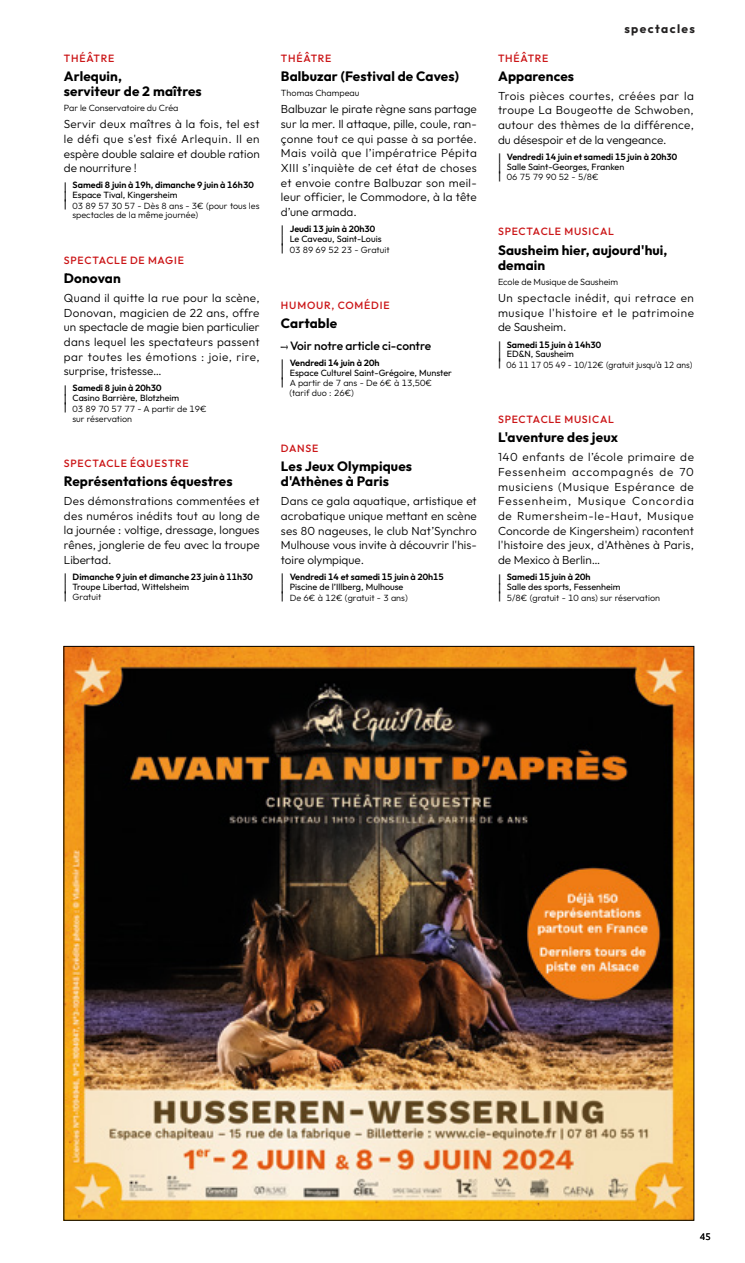
<style>
.page{position:relative;width:745px;height:1263px;background:#fff}
.page>*{position:absolute;margin:0;border:0;box-sizing:border-box;transform-origin:0 0}
._2_-_Agenda_Titre{font:700 13.5px/15px "Outfit";letter-spacing:.01em;color:#000}
.t1{font:13.5px "Tempera Pro Normal";color:#000}
.t2{font:500 12px "Outfit";color:#000}
.t3{font:700 12px "Outfit";letter-spacing:.115em;color:#232121}
._5_-_Agenda_Texte{font:300 11.7px/14.7px "Outfit";letter-spacing:.005em;color:#000;text-align:justify}
._1_-_Agenda_Genre{font:500 10.5px "Outfit";letter-spacing:.065em;color:#cb1517}
._4_-_Agenda_Acteurs{font:300 9px/9.8px "Outfit";color:#000}
.t4{font:600 9px "Outfit";color:#000}
.t5{font:9px "Outfit";color:#000}
._4_-_Agenda_Acteurs-2{font:300 9px "Outfit";color:#000;scale:.95 1}
.s1{font-weight:400;font-size:11.25px}
.s2{font-size:11.25px}
.s3{font-family:"Tempera Pro";font-style:italic}
</style>
<div class="page">
<img style="left:66px;top:648px;width:625px;height:570px">
<p class="_1_-_Agenda_Genre" style="left:64px;top:51px;width:52px">THÉÂTRE</p>
<p class="_2_-_Agenda_Titre" style="left:64px;top:69px;width:139px">Arlequin,<br>serviteur de 2 maîtres</p>
<p class="_4_-_Agenda_Acteurs" style="left:64px;top:103px;width:116px">Par le Conservatoire du Créa</p>
<p class="_5_-_Agenda_Texte" style="left:64px;top:117px;width:197px">Servir deux maîtres à la fois, tel est le défi que s'est fixé Arlequin. Il en espère double salaire et double ration de nourriture !</p>
<p class="t4" style="left:64px;top:179px;width:191px"><span class="s1">|</span> Samedi 8 juin à 19h, dimanche 9 juin à 16h30</p>
<p class="t5" style="left:64px;top:189px;width:115px"><span class="s2">|</span> Espace Tival, Kingersheim</p>
<p class="_4_-_Agenda_Acteurs" style="left:72px;top:201px;width:188px;text-indent:-9px"><span class="s1">|</span> 03 89 57 30 57 - Dès 8 ans - 3€ (pour tous les spectacles de la même journée)</p>
<p class="_1_-_Agenda_Genre" style="left:64px;top:253px;width:121px">SPECTACLE DE MAGIE</p>
<p class="_2_-_Agenda_Titre" style="left:64px;top:271px;width:58px">Donovan</p>
<p class="_5_-_Agenda_Texte" style="left:64px;top:291px;width:197px">Quand il quitte la rue pour la scène, Donovan, magicien de 22 ans, offre un spectacle de magie bien particulier dans lequel les spectateurs passent par toutes les émotions : joie, rire, surprise, tristesse…</p>
<p class="t4" style="left:64px;top:382px;width:99px"><span class="s1">|</span> Samedi 8 juin à 20h30</p>
<p class="t5" style="left:64px;top:392px;width:117px"><span class="s2">|</span> Casino Barrière, Blotzheim</p>
<p class="_4_-_Agenda_Acteurs" style="left:72px;top:404px;width:136px;text-indent:-9px"><span class="s1">|</span> 03 89 70 57 77 - A partir de 19€ sur réservation</p>
<p class="_1_-_Agenda_Genre" style="left:64px;top:456px;width:126px">SPECTACLE ÉQUESTRE</p>
<p class="_2_-_Agenda_Titre" style="left:64px;top:474px;width:170px">Représentations équestres</p>
<p class="_5_-_Agenda_Texte" style="left:64px;top:494px;width:197px">Des démonstrations commentées et des numéros inédits tout au long de la journée : voltige, dressage, longues rênes, jonglerie de feu avec la troupe Libertad.</p>
<p class="t4" style="left:64px;top:571px;width:190px"><span class="s1">|</span> Dimanche 9 juin et dimanche 23 juin à 11h30</p>
<p class="t5" style="left:64px;top:581px;width:127px"><span class="s2">|</span> Troupe Libertad, Wittelsheim</p>
<p class="_4_-_Agenda_Acteurs" style="left:64px;top:592px;width:39px"><span class="s1">|</span> Gratuit</p>
<p class="_1_-_Agenda_Genre" style="left:281px;top:51px;width:52px">THÉÂTRE</p>
<p class="_2_-_Agenda_Titre" style="left:281px;top:69px;width:179px">Balbuzar (Festival de Caves)</p>
<p class="_4_-_Agenda_Acteurs" style="left:281px;top:88px;width:80px">Thomas Champeau</p>
<p class="_5_-_Agenda_Texte" style="left:281px;top:102px;width:197px">Balbuzar le pirate règne sans partage sur la mer. Il attaque, pille, coule, ran&shy;çonne tout ce qui passe à sa portée.<br>Mais voilà que l’impératrice Pépita XIII s’inquiète de cet état de choses et envoie contre Balbuzar son meil&shy;leur officier, le Commodore, à la tête d’une armada.</p>
<p class="t4" style="left:281px;top:223px;width:96px"><span class="s1">|</span> Jeudi 13 juin à 20h30</p>
<p class="t5" style="left:281px;top:233px;width:102px"><span class="s2">|</span> Le Caveau, Saint-Louis</p>
<p class="_4_-_Agenda_Acteurs" style="left:281px;top:245px;width:110px"><span class="s1">|</span> 03 89 69 52 23 - Gratuit</p>
<p class="_1_-_Agenda_Genre" style="left:281px;top:298px;width:110px">HUMOUR, COMÉDIE</p>
<p class="_2_-_Agenda_Titre" style="left:281px;top:316px;width:58px">Cartable</p>
<p class="t2" style="left:281px;top:338px;width:152px"><span class="s3">→</span>Voir notre article ci-contre</p>
<p class="t4" style="left:281px;top:357px;width:100px"><span class="s1">|</span> Vendredi 14 juin à 20h</p>
<p class="t5" style="left:281px;top:367px;width:172px"><span class="s2">|</span> Espace Culturel Saint-Grégoire, Munster</p>
<p class="_4_-_Agenda_Acteurs" style="left:289px;top:378px;width:144px;text-indent:-9px"><span class="s1">|</span> A partir de 7 ans - De 6€ à 13,50€ (tarif duo : 26€)</p>
<p class="_1_-_Agenda_Genre" style="left:281px;top:441px;width:39px">DANSE</p>
<p class="_2_-_Agenda_Titre" style="left:281px;top:460px;width:133px">Les Jeux Olympiques d'Athènes à Paris</p>
<p class="_5_-_Agenda_Texte" style="left:281px;top:494px;width:197px">Dans ce gala aquatique, artistique et acrobatique unique mettant en scène ses 80 nageuses, le club Nat’Synchro Mulhouse vous invite à découvrir l'his&shy;toire olympique.</p>
<p class="t4" style="left:281px;top:571px;width:164px"><span class="s1">|</span> Vendredi 14 et samedi 15 juin à 20h15</p>
<p class="t5" style="left:281px;top:581px;width:124px"><span class="s2">|</span> Piscine de l’Illberg, Mulhouse</p>
<p class="_4_-_Agenda_Acteurs" style="left:281px;top:593px;width:128px"><span class="s1">|</span> De 6€ à 12€ (gratuit - 3 ans)</p>
<p class="t3" style="left:624px;top:21px;width:72px">spectacles</p>
<p class="_1_-_Agenda_Genre" style="left:497px;top:51px;width:52px">THÉÂTRE</p>
<p class="_2_-_Agenda_Titre" style="left:497px;top:69px;width:77px">Apparences</p>
<p class="_5_-_Agenda_Texte" style="left:497px;top:89px;width:197px">Trois pièces courtes, créées par la troupe La Bougeotte de Schwoben, autour des thèmes de la différence, du désespoir et de la vengeance.</p>
<p class="t4" style="left:497px;top:151px;width:180px"><span class="s1">|</span> Vendredi 14 juin et samedi 15 juin à 20h30</p>
<p class="t5" style="left:497px;top:161px;width:128px"><span class="s2">|</span> Salle Saint-Georges, Franken</p>
<p class="_4_-_Agenda_Acteurs" style="left:497px;top:172px;width:102px"><span class="s1">|</span> 06 75 79 90 52 - 5/8€</p>
<p class="_1_-_Agenda_Genre" style="left:497px;top:225px;width:117px">SPECTACLE MUSICAL</p>
<p class="_2_-_Agenda_Titre" style="left:497px;top:243px;width:171px">Sausheim hier, aujourd'hui, demain</p>
<p class="_4_-_Agenda_Acteurs" style="left:497px;top:277px;width:121px">Ecole de Musique de Sausheim</p>
<p class="_5_-_Agenda_Texte" style="left:497px;top:291px;width:197px">Un spectacle inédit, qui retrace en musique l'histoire et le patrimoine de Sausheim.</p>
<p class="t4" style="left:497px;top:338px;width:104px"><span class="s1">|</span> Samedi 15 juin à 14h30</p>
<p class="t5" style="left:497px;top:348px;width:77px"><span class="s2">|</span> ED&amp;N, Sausheim</p>
<p class="_4_-_Agenda_Acteurs-2" style="left:497px;top:359px;width:206px"><span class="s1">|</span> 06 11 17 05 49 - 10/12€ (gratuit jusqu'à 12 ans)</p>
<p class="_1_-_Agenda_Genre" style="left:497px;top:412px;width:117px">SPECTACLE MUSICAL</p>
<p class="_2_-_Agenda_Titre" style="left:497px;top:431px;width:121px">L'aventure des jeux</p>
<p class="_5_-_Agenda_Texte" style="left:497px;top:450px;width:197px">140 enfants de l’école primaire de Fessenheim accompagnés de 70 musiciens (Musique Espérance de Fessenheim, Musique Concordia de Rumersheim-le-Haut, Musique Concorde de Kingersheim) racontent l'histoire des jeux, d'Athènes à Paris, de Mexico à Berlin…</p>
<p class="t4" style="left:497px;top:571px;width:94px"><span class="s1">|</span> Samedi 15 juin à 20h</p>
<p class="t5" style="left:497px;top:581px;width:124px"><span class="s2">|</span> Salle des sports, Fessenheim</p>
<p class="_4_-_Agenda_Acteurs" style="left:497px;top:593px;width:163px"><span class="s1">|</span> 5/8€ (gratuit - 10 ans) sur réservation</p>
<p class="t1" style="left:699px;top:1229px;width:13px">45</p>
</div>
